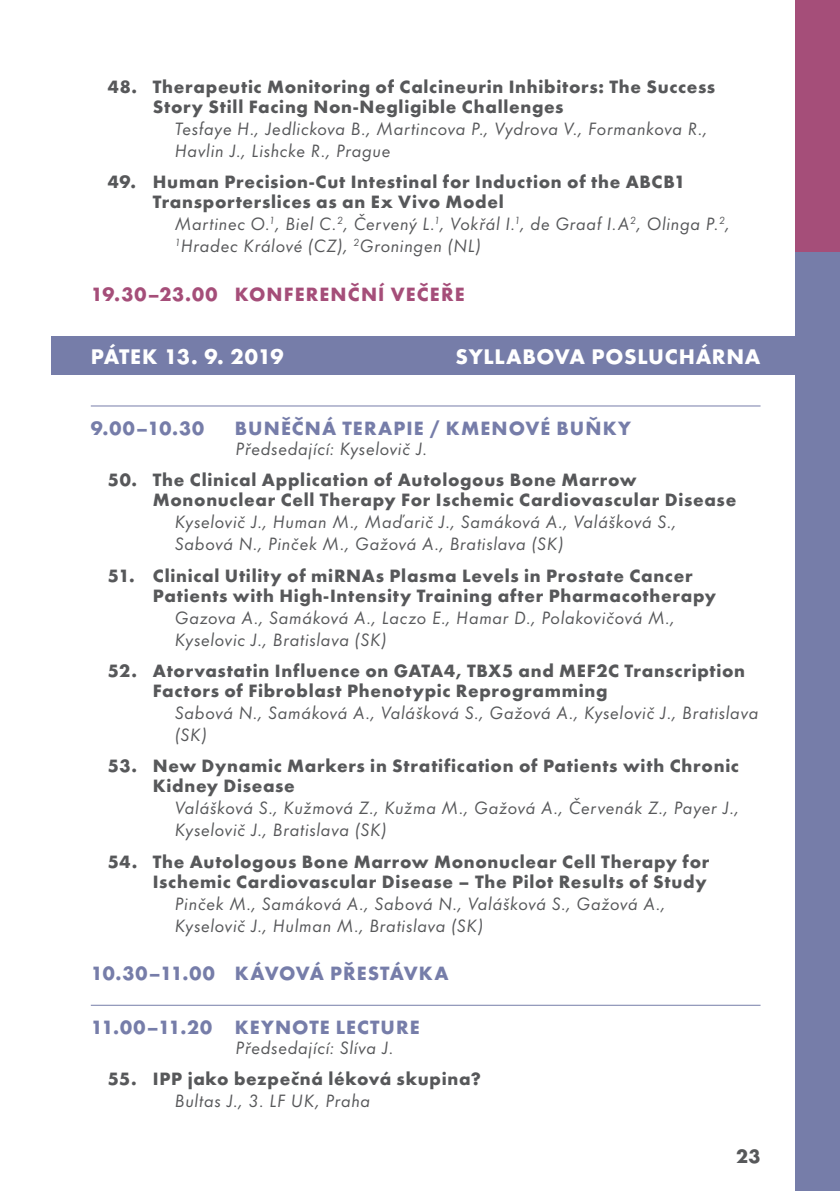
<style>
.page{position:relative;width:840px;height:1191px;background:#fff}
.page>*{position:absolute;margin:0;border:0;box-sizing:border-box;transform-origin:0 0}
.DEN_Pátek{font:700 22px "Futura TOT";letter-spacing:.03em;color:#fff}
.DEN_Pátek-2{font:700 22px "Futura TOT";letter-spacing:-.01em;color:#fff}
.SEKCE_Pátek{font:700 20px "Futura TOT";letter-spacing:.055em;color:#767da9}
.PŘESTÁVKA_Čtvrtek{font:700 20px "Futura TOT";letter-spacing:.055em;color:#a54e79}
.PŘESTÁVKA_Pátek{font:700 20px "Futura TOT";letter-spacing:.05em;color:#767da9}
.t1{font:700 20px "Futura TOT";color:#57585a}
.t2{font:700 18.6px/20px "Futura TOT";letter-spacing:.04em;color:#57585a}
.AUTOR{font:18.6px/22px "Futura TOT Book Obli";letter-spacing:.035em;color:#57585a}
.PŘEDSEDAJÍCÍ{font:18.6px "Futura TOT Book Obli";letter-spacing:.035em;color:#57585a}
</style>
<div class="page">
<div style="left:795px;top:0;width:44px;height:397px;background:#a54e79"></div>
<div style="left:51px;top:336px;width:748px;height:38px;background:#767da9"></div>
<hr style="left:91px;top:405px;width:669px;height:1px;background:#767da9">
<hr style="left:91px;top:1004px;width:669px;height:1px;background:#767da9">
<div style="left:795px;top:252px;width:44px;height:939px;background:#767da9"></div>
<p class="t2" style="left:153px;top:76px;width:563px;text-indent:-45px">48. Therapeutic Monitoring of Calcineurin Inhibitors: The Success<br>Story Still Facing Non-Negligible Challenges</p>
<p class="AUTOR" style="left:175px;top:118px;width:534px">Tesfaye H., Jedlickova B., Martincova P., Vydrova V., Formankova R.,<br>Havlin J., Lishcke R., Prague</p>
<p class="t2" style="left:153px;top:172px;width:533px;text-indent:-45px">49. Human Precision-Cut Intestinal for Induction of the ABCB1<br>Transporterslices as an Ex Vivo Model</p>
<p class="AUTOR" style="left:175px;top:213px;width:556px">Martinec O.<sup>1</sup>, Biel C.<sup>2</sup>, Červený L.<sup>1</sup>, Vokřál I.<sup>1</sup>, de Graaf I.A<sup>2</sup>, Olinga P.<sup>2</sup>,<br><sup>1</sup>Hradec Králové (CZ), <sup>2</sup>Groningen (NL)</p>
<p class="PŘESTÁVKA_Čtvrtek" style="left:91px;top:282px;width:375px">19.30–23.00 KONFERENČNÍ VEČEŘE</p>
<p class="DEN_Pátek-2" style="left:91px;top:343px;width:194px">PÁTEK 13. 9. 2019</p>
<p class="DEN_Pátek" style="left:455px;top:343px;width:306px">SYLLABOVA POSLUCHÁRNA</p>
<p class="SEKCE_Pátek" style="left:91px;top:416px;width:115px">9.00–10.30</p>
<p class="SEKCE_Pátek" style="left:235px;top:416px;width:397px">BUNĚČNÁ TERAPIE / KMENOVÉ BUŇKY</p>
<p class="PŘEDSEDAJÍCÍ" style="left:235px;top:437px;width:193px">Předsedající: Kyselovič J.</p>
<p class="t2" style="left:153px;top:469px;width:584px;text-indent:-45px">50. The Clinical Application of Autologous Bone Marrow<br>Mononuclear Cell Therapy For Ischemic Cardiovascular Disease</p>
<p class="AUTOR" style="left:175px;top:511px;width:503px">Kyselovič J., Human M., Maďarič J., Samáková A., Valášková S.,</p>
<p class="AUTOR" style="left:175px;top:533px;width:390px">Sabová N., Pinček M., Gažová A., Bratislava (SK)</p>
<p class="t2" style="left:153px;top:565px;width:564px;text-indent:-45px">51. Clinical Utility of miRNAs Plasma Levels in Prostate Cancer<br>Patients with High-Intensity Training after Pharmacotherapy</p>
<p class="AUTOR" style="left:175px;top:606px;width:501px">Gazova A., Samáková A., Laczo E., Hamar D., Polakovičová M.,</p>
<p class="AUTOR" style="left:175px;top:628px;width:213px">Kyselovic J., Bratislava (SK)</p>
<p class="t2" style="left:153px;top:660px;width:593px;text-indent:-45px">52. Atorvastatin Influence on GATA4, TBX5 and MEF2C Transcription<br>Factors of Fibroblast Phenotypic Reprogramming</p>
<p class="AUTOR" style="left:175px;top:701px;width:584px">Sabová N., Samáková A., Valášková S., Gažová A., Kyselovič J., Bratislava (SK)</p>
<p class="t2" style="left:153px;top:755px;width:587px;text-indent:-45px">53. New Dynamic Markers in Stratification of Patients with Chronic<br>Kidney Disease</p>
<p class="AUTOR" style="left:175px;top:797px;width:565px">Valášková S., Kužmová Z., Kužma M., Gažová A., Červenák Z., Payer J.,<br>Kyselovič J., Bratislava (SK)</p>
<p class="t2" style="left:108px;top:851px;width:603px;text-align:right">54. The Autologous Bone Marrow Mononuclear Cell Therapy for<br>Ischemic Cardiovascular Disease – The Pilot Results of Study</p>
<p class="AUTOR" style="left:175px;top:892px;width:492px">Pinček M., Samáková A., Sabová N., Valášková S., Gažová A.,</p>
<p class="AUTOR" style="left:175px;top:914px;width:309px">Kyselovič J., Hulman M., Bratislava (SK)</p>
<p class="PŘESTÁVKA_Pátek" style="left:91px;top:961px;width:359px">10.30–11.00 KÁVOVÁ PŘESTÁVKA</p>
<p class="SEKCE_Pátek" style="left:91px;top:1015px;width:330px">11.00–11.20 KEYNOTE LECTURE</p>
<p class="PŘEDSEDAJÍCÍ" style="left:235px;top:1036px;width:159px">Předsedající: Slíva J.</p>
<p class="t2" style="left:108px;top:1069px;width:374px">55. IPP jako bezpečná léková skupina?</p>
<p class="AUTOR" style="left:175px;top:1090px;width:197px">Bultas J., 3. LF UK, Praha</p>
<p class="t1" style="left:735px;top:1144px;width:26px">23</p>
</div>
